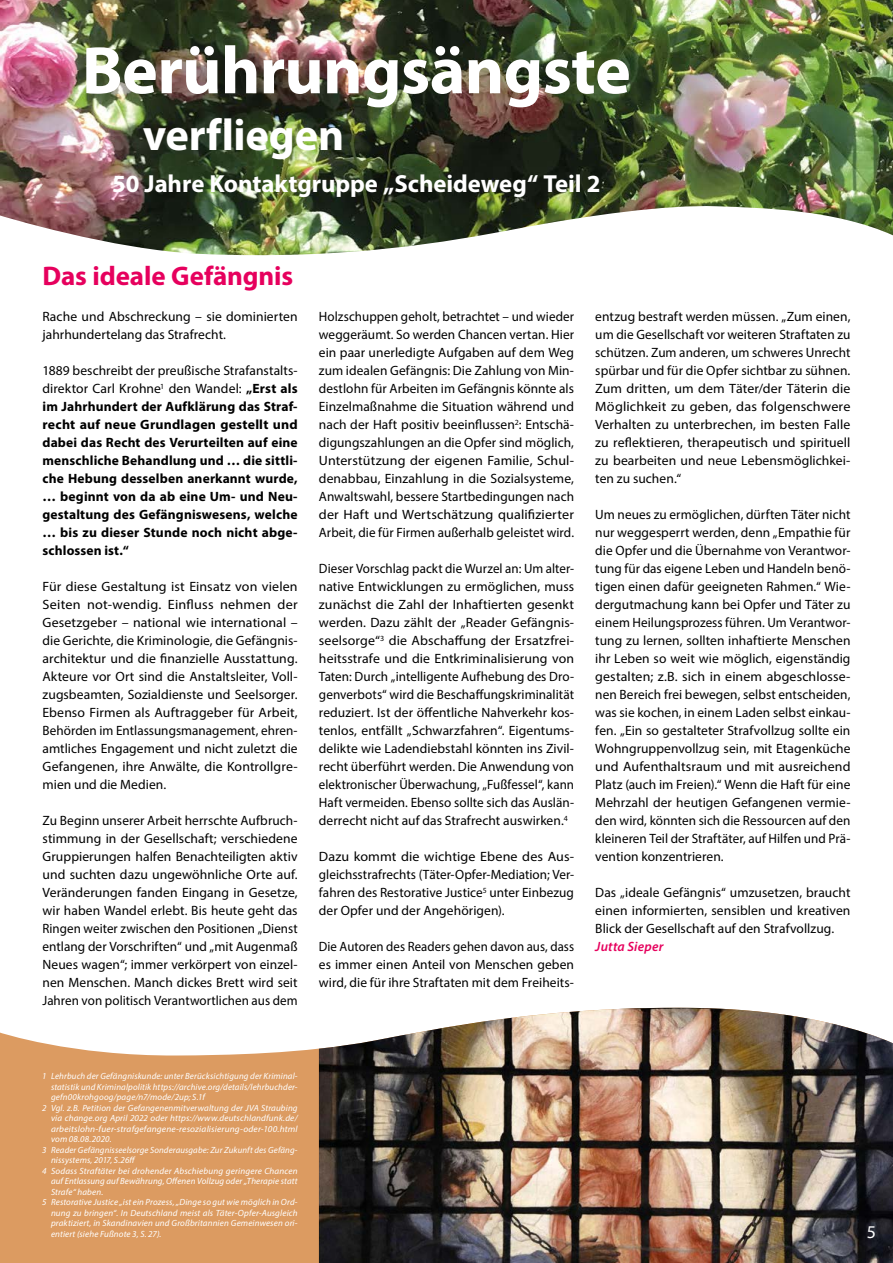
<style>
.page{position:relative;width:893px;height:1263px;background:#fff}
.page>*{position:absolute;margin:0;border:0;box-sizing:border-box;transform-origin:0 0}
.t1{font:700 67.65px "Myriad Pro";letter-spacing:-.01em;color:#fff}
.t2{font:700 44.55px "Myriad Pro";color:#fff}
.t3{font:700 27px "Myriad Pro";letter-spacing:-.005em;color:#e6005d}
.t4{font:700 24.75px "Myriad Pro";letter-spacing:-.005em;color:#fff}
.t5{font:18px "Myriad Pro";color:#fff}
.t6{font:13.5px/18px "Myriad Pro";letter-spacing:.005em;color:#000;text-align:justify}
.t7{font:13.5px/18px "Myriad Pro";letter-spacing:.005em;color:#000;text-align:justify;scale:.96 1}
.t8{font:700 13.5px/18px "Myriad Pro";letter-spacing:.01em;color:#000;text-align:justify}
.t9{font:13.5px/18px "Myriad Pro";letter-spacing:.005em;color:#000;text-align:justify;scale:1.04 1}
.t10{font:13.5px/18px "Myriad Pro";letter-spacing:.005em;color:#000;text-align:justify;scale:.95 1}
.t11{font:italic 600 13.5px "Myriad Pro";letter-spacing:.015em;color:#e6005d}
.t12{font:italic 9px "Myriad Pro";letter-spacing:.015em;color:#fff}
.t13{font:italic 9px "Myriad Pro";letter-spacing:.015em;color:#fff;scale:1.04 1}
.s1{font-weight:400}
</style>
<div class="page">
<img style="left:1px;top:1007px;width:892px;height:256px">
<img style="left:319px;top:1008px;width:574px;height:41px">
<svg style="left:0;top:1032px;width:1px;height:231px"></svg>
<img style="left:0;top:0;width:893px;height:256px">
<h1 class="t1" style="left:82px;top:26px;width:550px">Berührungsängste</h1>
<h2 class="t2" style="left:143px;top:106px;width:203px">verfliegen</h2>
<h3 class="t4" style="left:112px;top:168px;width:490px">50 Jahre Kontaktgruppe „Scheideweg“ Teil 2</h3>
<h3 class="t3" style="left:43px;top:258px;width:252px">Das ideale Gefängnis</h3>
<p class="t6" style="left:43px;top:307px;width:257px">Rache und Abschreckung – sie dominierten jahrhundertelang das Strafrecht.</p>
<p class="t8" style="left:43px;top:361px;width:257px"><span class="s1">1889 beschreibt der preußische Strafanstalts&shy;direktor Carl Krohne</span><sup>1</sup> <span class="s1">den Wandel:</span> „Erst als im Jahrhundert der Aufklärung das Straf&shy;recht auf neue Grundlagen gestellt und dabei das Recht des Verurteilten auf eine menschliche Behandlung und … die sittli&shy;che Hebung desselben anerkannt wurde, … beginnt von da ab eine Um- und Neu&shy;gestaltung des Gefängniswesens, welche … bis zu dieser Stunde noch nicht abge&shy;schlossen ist.“</p>
<p class="t6" style="left:43px;top:577px;width:257px">Für diese Gestaltung ist Einsatz von vielen Seiten not-wendig. Einfluss nehmen der Gesetzgeber – national wie international – die Gerichte, die Kriminologie, die Gefängnis&shy;architektur und die finanzielle Ausstattung.<br>Akteure vor Ort sind die Anstaltsleiter, Voll&shy;zugsbeamten, Sozialdienste und Seelsorger.<br>Ebenso Firmen als Auftraggeber für Arbeit, Behörden im Entlassungsmanagement, ehren&shy;amtliches Engagement und nicht zuletzt die Gefangenen, ihre Anwälte, die Kontrollgre&shy;mien und die Medien.</p>
<p class="t6" style="left:43px;top:811px;width:257px">Zu Beginn unserer Arbeit herrschte Aufbruch&shy;stimmung in der Gesellschaft; verschiedene Gruppierungen halfen Benachteiligten aktiv und suchten dazu ungewöhnliche Orte auf.<br>Veränderungen fanden Eingang in Gesetze, wir haben Wandel erlebt. Bis heute geht das Ringen weiter zwischen den Positionen „Dienst entlang der Vorschriften“ und „mit Augenmaß Neues wagen“; immer verkörpert von einzel&shy;nen Menschen. Manch dickes Brett wird seit Jahren von politisch Verantwortlichen aus dem</p>
<p class="t6" style="left:319px;top:307px;width:257px">Holzschuppen geholt, betrachtet – und wieder weggeräumt. So werden Chancen vertan. Hier ein paar unerledigte Aufgaben auf dem Weg zum idealen Gefängnis: Die Zahlung von Min&shy;destlohn für Arbeiten im Gefängnis könnte als Einzelmaßnahme die Situation während und nach der Haft positiv beeinflussen<sup>2</sup>: Entschä&shy;digungszahlungen an die Opfer sind möglich, Unterstützung der eigenen Familie, Schul&shy;denabbau, Einzahlung in die Sozialsysteme, Anwaltswahl, bessere Startbedingungen nach der Haft und Wertschätzung qualifizierter Arbeit, die für Firmen außerhalb geleistet wird.</p>
<p class="t7" style="left:319px;top:559px;width:267px">Dieser Vorschlag packt die Wurzel an: Um alter&shy;native Entwicklungen zu ermöglichen, muss zunächst die Zahl der Inhaftierten gesenkt werden. Dazu zählt der „Reader Gefängnis&shy;seelsorge“<sup>3</sup> die Abschaffung der Ersatzfrei&shy;heitsstrafe und die Entkriminalisierung von Taten: Durch „intelligente Aufhebung des Dro&shy;genverbots“ wird die Beschaffungskriminalität reduziert. Ist der öffentliche Nahverkehr kos&shy;tenlos, entfällt „Schwarzfahren“. Eigentums&shy;delikte wie Ladendiebstahl könnten ins Zivil&shy;recht überführt werden. Die Anwendung von elektronischer Überwachung, „Fußfessel“, kann Haft vermeiden. Ebenso sollte sich das Auslän&shy;derrecht nicht auf das Strafrecht auswirken.<sup>4</sup></p>
<p class="t9" style="left:319px;top:847px;width:247px">Dazu kommt die wichtige Ebene des Aus&shy;gleichsstrafrechts (Täter-Opfer-Mediation; Ver&shy;fahren des Restorative Justice<sup>5</sup> unter Einbezug der Opfer und der Angehörigen).</p>
<p class="t10" style="left:319px;top:937px;width:270px">Die Autoren des Readers gehen davon aus, dass es immer einen Anteil von Menschen geben wird, die für ihre Straftaten mit dem Freiheits-</p>
<p class="t6" style="left:595px;top:307px;width:257px">entzug bestraft werden müssen. „Zum einen, um die Gesellschaft vor weiteren Straftaten zu schützen. Zum anderen, um schweres Unrecht spürbar und für die Opfer sichtbar zu sühnen.<br>Zum dritten, um dem Täter/der Täterin die Möglichkeit zu geben, das folgenschwere Verhalten zu unterbrechen, im besten Falle zu reflektieren, therapeutisch und spirituell zu bearbeiten und neue Lebensmöglichkei&shy;ten zu suchen.“</p>
<p class="t6" style="left:595px;top:505px;width:257px">Um neues zu ermöglichen, dürften Täter nicht nur weggesperrt werden, denn „Empathie für die Opfer und die Übernahme von Verantwor&shy;tung für das eigene Leben und Handeln benö&shy;tigen einen dafür geeigneten Rahmen.“ Wie&shy;dergutmachung kann bei Opfer und Täter zu einem Heilungsprozess führen. Um Verantwor&shy;tung zu lernen, sollten inhaftierte Menschen ihr Leben so weit wie möglich, eigenständig gestalten; z.B. sich in einem abgeschlosse&shy;nen Bereich frei bewegen, selbst entscheiden, was sie kochen, in einem Laden selbst einkau&shy;fen. „Ein so gestalteter Strafvollzug sollte ein Wohngruppenvollzug sein, mit Etagenküche und Aufenthaltsraum und mit ausreichend Platz (auch im Freien).“ Wenn die Haft für eine Mehrzahl der heutigen Gefangenen vermie&shy;den wird, könnten sich die Ressourcen auf den kleineren Teil der Straftäter, auf Hilfen und Prä&shy;vention konzentrieren.</p>
<p class="t6" style="left:595px;top:883px;width:257px">Das „ideale Gefängnis“ umzusetzen, braucht einen informierten, sensiblen und kreativen Blick der Gesellschaft auf den Strafvollzug.</p>
<p class="t11" style="left:595px;top:938px;width:70px">Jutta Sieper</p>
<p class="t12" style="left:42px;top:1071px;width:257px">1 Lehrbuch der Gefängniskunde: unter Berücksichtigung der Kriminal-</p>
<p class="t12" style="left:51px;top:1081px;width:248px">statistik und Kriminalpolitik https://archive.org/details/lehrbuchder-</p>
<p class="t12" style="left:51px;top:1092px;width:155px">gefn00krohgoog/page/n7/mode/2up; S.1f</p>
<p class="t12" style="left:42px;top:1102px;width:257px">2 Vgl. z.B. Petition der Gefangenenmitverwaltung der JVA Straubing</p>
<p class="t12" style="left:51px;top:1113px;width:248px">via change.org April 2022 oder https://www.deutschlandfunk.de/</p>
<p class="t13" style="left:51px;top:1123px;width:239px">arbeitslohn-fuer-strafgefangene-resozialisierung-oder-100.html</p>
<p class="t12" style="left:51px;top:1134px;width:62px">vom 08.08.2020.</p>
<p class="t12" style="left:42px;top:1144px;width:257px">3 Reader Gefängnisseelsorge Sonderausgabe: Zur Zukunft des Gefäng-</p>
<p class="t12" style="left:51px;top:1155px;width:86px">nissystems, 2017, S.26ff</p>
<p class="t12" style="left:42px;top:1165px;width:257px">4 Sodass Straftäter bei drohender Abschiebung geringere Chancen</p>
<p class="t12" style="left:51px;top:1176px;width:248px">auf Entlassung auf Bewährung, Offenen Vollzug oder „Therapie statt</p>
<p class="t12" style="left:51px;top:1186px;width:54px">Strafe“ haben.</p>
<p class="t12" style="left:42px;top:1197px;width:257px">5 Restorative Justice „ist ein Prozess, „Dinge so gut wie möglich in Ord-</p>
<p class="t12" style="left:51px;top:1207px;width:248px">nung zu bringen“. In Deutschland meist als Täter-Opfer-Ausgleich</p>
<p class="t12" style="left:51px;top:1218px;width:248px">praktiziert, in Skandinavien und Großbritannien Gemeinwesen ori-</p>
<p class="t12" style="left:51px;top:1228px;width:112px">entiert (siehe Fußnote 3, S. 27).</p>
<h3 class="t5" style="left:867px;top:1221px;width:11px">5</h3>
</div>
